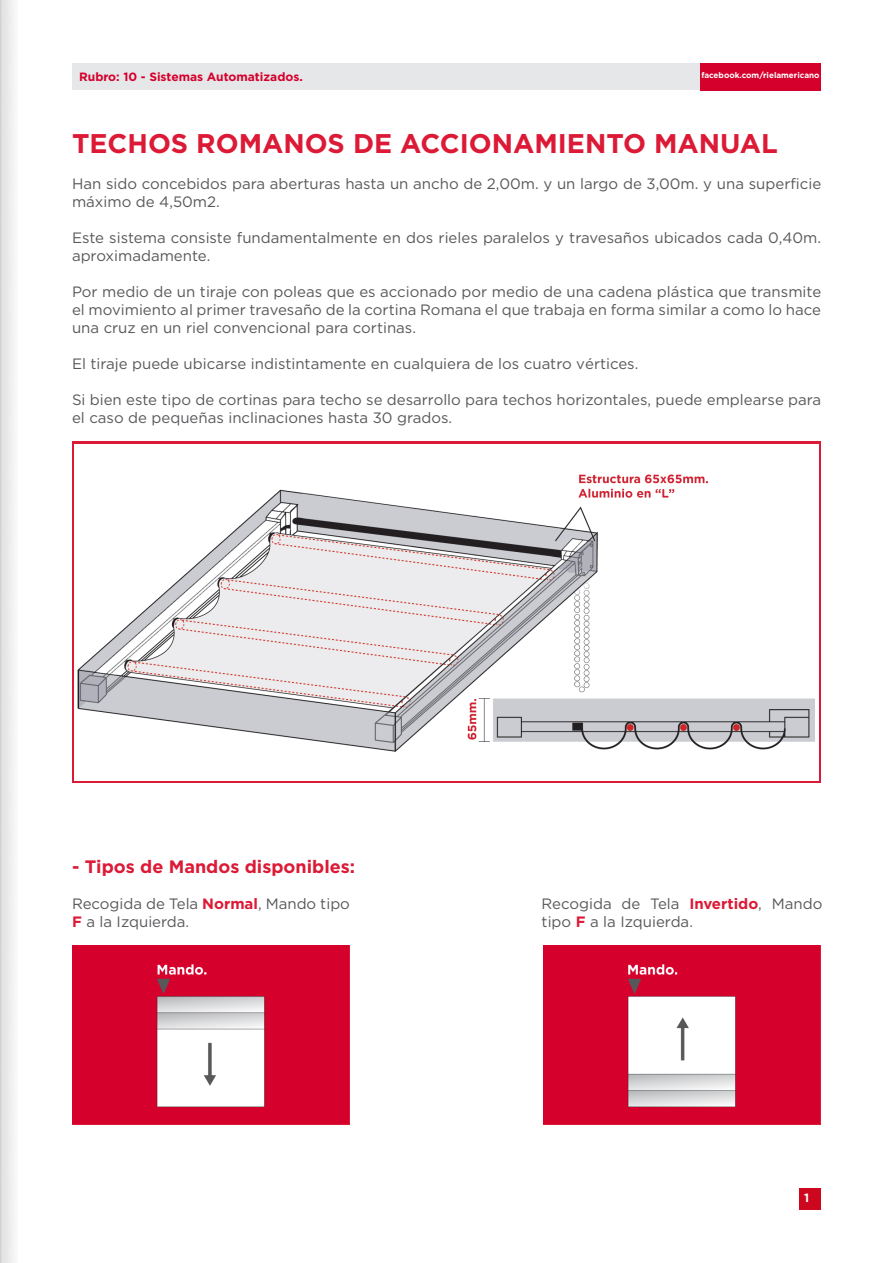
<style>
.page{position:relative;width:893px;height:1263px;background:#fff}
.page>*{position:absolute;margin:0;border:0;box-sizing:border-box;transform-origin:0 0}
.t1{font:700 27px "Gotham";color:#dc1a36}
.t2{font:700 18px "Gotham";color:#dc1a36}
.t3{font:15px/18px "Gotham";color:#57585a}
.t4{font:700 12px "Gotham";color:#d5002c}
.t5{font:700 12px "Gotham";color:#f9fcfe}
.t6{font:700 8.1px "Gotham";color:#fff}
.s1{font-weight:700;color:#dc1a36}
</style>
<div class="page">
<div style="left:799px;top:1188px;width:22px;height:22px;background:#cc071e"></div>
<div style="left:700px;top:63px;width:121px;height:27px;background:#d5002c"></div>
<div style="left:72px;top:63px;width:628px;height:27px;background:#e6e7e9"></div>
<img style="left:0;top:0;width:14px;height:1263px">
<img style="left:72px;top:945px;width:276px;height:179px">
<img style="left:543px;top:945px;width:276px;height:179px">
<svg style="left:72px;top:441px;width:749px;height:342px;fill:#dc1a36"></svg>
<img style="left:74px;top:444px;width:744px;height:336px">
<p class="t4" style="left:79px;top:70px;width:225px">Rubro: 10 - Sistemas Automatizados.</p>
<p class="t6" style="left:701px;top:70px;width:120px">facebook.com/rielamericano</p>
<p class="t1" style="left:72px;top:128px;width:707px">TECHOS ROMANOS DE ACCIONAMIENTO MANUAL</p>
<p class="t3" style="left:72px;top:174px;width:751px">Han sido concebidos para aberturas hasta un ancho de 2,00m. y un largo de 3,00m. y una superficie máximo de 4,50m2.</p>
<p class="t3" style="left:72px;top:228px;width:751px">Este sistema consiste fundamentalmente en dos rieles paralelos y travesaños ubicados cada 0,40m. aproximadamente.</p>
<p class="t3" style="left:72px;top:282px;width:751px;text-align:justify">Por medio de un tiraje con poleas que es accionado por medio de una cadena plástica que transmite el movimiento al primer travesaño de la cortina Romana el que trabaja en forma similar a como lo hace una cruz en un riel convencional para cortinas.</p>
<p class="t3" style="left:72px;top:354px;width:568px">El tiraje puede ubicarse indistintamente en cualquiera de los cuatro vértices.</p>
<p class="t3" style="left:72px;top:390px;width:751px">Si bien este tipo de cortinas para techo se desarrollo para techos horizontales, puede emplearse para el caso de pequeñas inclinaciones hasta 30 grados.</p>
<p class="t2" style="left:72px;top:856px;width:285px">- Tipos de Mandos disponibles:</p>
<p class="t3" style="left:72px;top:894px;width:279px">Recogida de Tela <span class="s1">Normal</span>, Mando tipo<br><span class="s1">F</span> a la Izquierda.</p>
<p class="t3" style="left:542px;top:894px;width:282px">Recogida de Tela <span class="s1">Invertido</span>, Mando tipo <span class="s1">F</span> a la Izquierda.</p>
<p class="t5" style="left:804px;top:1191px;width:7px">1</p>
</div>
